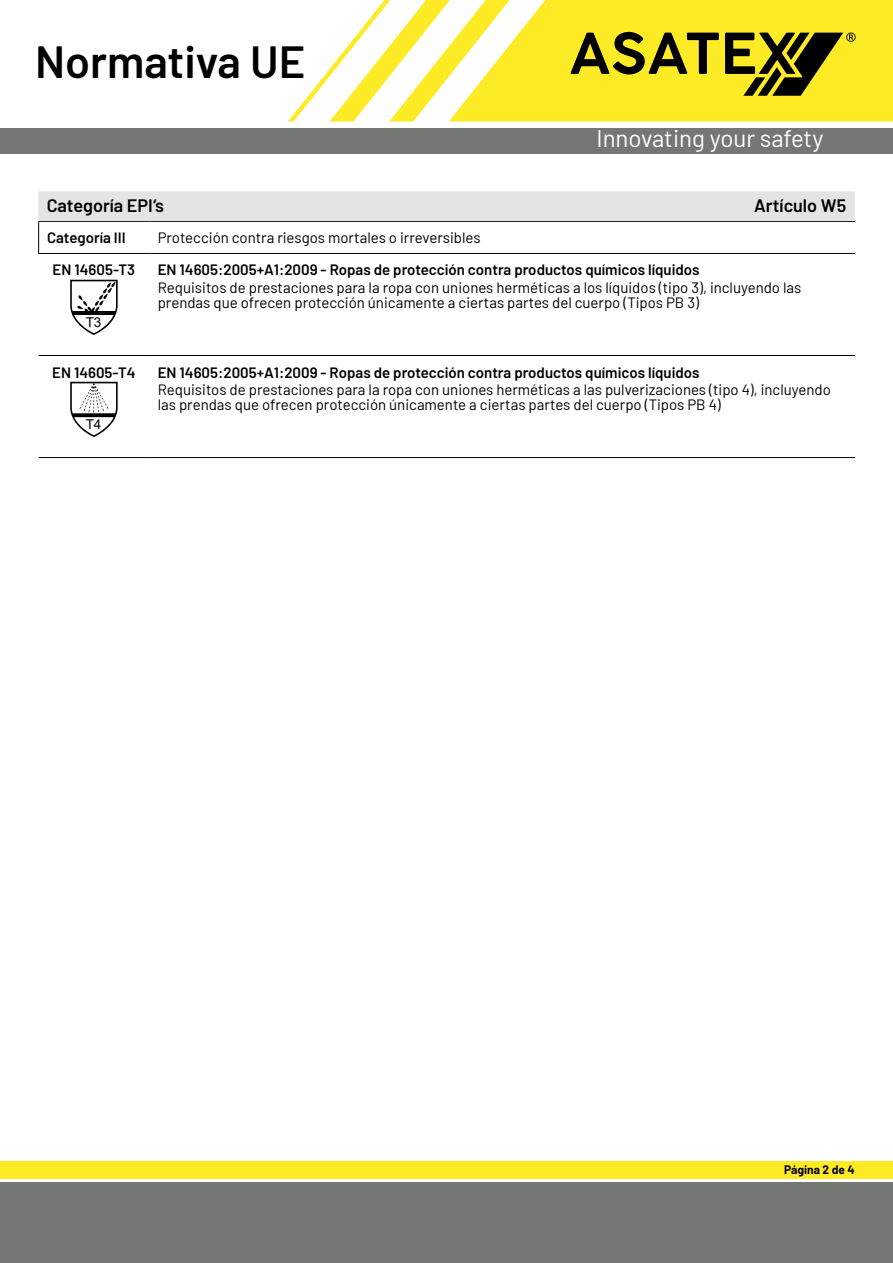
<style>
.page{position:relative;width:893px;height:1263px;background:#fff}
.page>*{position:absolute;margin:0;border:0;box-sizing:border-box;transform-origin:0 0}
.t1{font:600 45px "Barlow";color:#000}
.t2{font:24px "Barlow";color:#fff}
.t3{font:600 18px "Barlow";color:#000}
.t4{font:15px/15px "Barlow";color:#000}
.t5{font:600 15px "Barlow";color:#000}
.t6{font:13.5px "Arial";color:#000}
.t7{font:700 12px "Barlow";color:#000}
</style>
<div class="page">
<svg style="left:892px;top:128px;width:1px;height:26px"></svg>
<div style="left:0;top:1182px;width:893px;height:81px;background:#737875"></div>
<div style="left:0;top:1161px;width:893px;height:17px;background:#fdeb25"></div>
<div style="left:0;top:128px;width:892px;height:26px;background:#737875"></div>
<svg style="left:288px;top:0;width:605px;height:121px;fill:#fdeb25"></svg>
<svg style="left:571px;top:32px;width:285px;height:64px;background:#a39717"></svg>
<hr style="left:38px;top:221px;width:111px;height:1px;background:#000">
<hr style="left:149px;top:221px;width:706px;height:1px;background:#000">
<hr style="left:38px;top:222px;width:1px;height:31px;background:#000">
<hr style="left:38px;top:253px;width:111px;height:1px;background:#000">
<hr style="left:149px;top:253px;width:706px;height:1px;background:#000">
<hr style="left:149px;top:355px;width:706px;height:1px;background:#000">
<hr style="left:149px;top:457px;width:706px;height:1px;background:#000">
<hr style="left:39px;top:355px;width:110px;height:1px;background:#000">
<hr style="left:39px;top:457px;width:110px;height:1px;background:#000">
<svg style="left:70px;top:280px;width:48px;height:55px"></svg>
<svg style="left:70px;top:382px;width:48px;height:55px"></svg>
<div style="left:38px;top:191px;width:817px;height:30px;background:#e3e4e3"></div>
<h1 class="t1" style="left:35px;top:28px;width:272px">Normativa UE</h1>
<h2 class="t2" style="left:596px;top:121px;width:228px">Innovating your safety</h2>
<p class="t3" style="left:47px;top:192px;width:119px">Categoría EPI‘s</p>
<p class="t3" style="left:754px;top:192px;width:93px">Artículo W5</p>
<p class="t5" style="left:47px;top:227px;width:80px">Categoría III</p>
<p class="t4" style="left:158px;top:229px;width:324px">Protección contra riesgos mortales o irreversibles</p>
<p class="t5" style="left:53px;top:259px;width:84px">EN 14605-T3</p>
<p class="t5" style="left:158px;top:259px;width:543px">EN 14605:2005+A1:2009 - Ropas de protección contra productos químicos líquidos</p>
<p class="t4" style="left:158px;top:279px;width:645px">Requisitos de prestaciones para la ropa con uniones herméticas a los líquidos (tipo 3), incluyendo las prendas que ofrecen protección únicamente a ciertas partes del cuerpo (Tipos PB 3)</p>
<p class="t6" style="left:86px;top:313px;width:17px">T3</p>
<p class="t5" style="left:52px;top:361px;width:85px">EN 14605-T4</p>
<p class="t5" style="left:158px;top:361px;width:543px">EN 14605:2005+A1:2009 - Ropas de protección contra productos químicos líquidos</p>
<p class="t4" style="left:158px;top:381px;width:675px">Requisitos de prestaciones para la ropa con uniones herméticas a las pulverizaciones (tipo 4), incluyendo las prendas que ofrecen protección únicamente a ciertas partes del cuerpo (Tipos PB 4)</p>
<p class="t6" style="left:86px;top:415px;width:17px">T4</p>
<p class="t7" style="left:784px;top:1161px;width:72px">Página 2 de 4</p>
</div>
